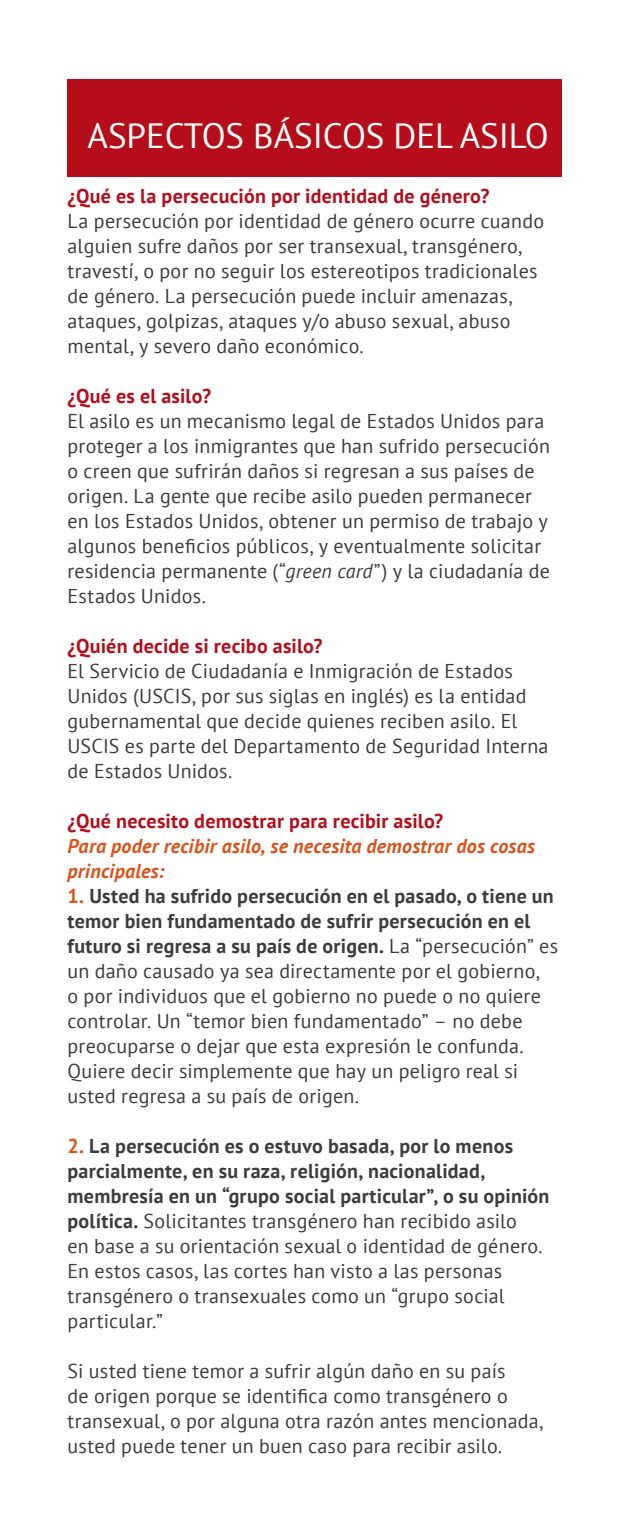
<style>
.page{position:relative;width:630px;height:1530px;background:#fff}
.page>*{position:absolute;margin:0;border:0;box-sizing:border-box;transform-origin:0 0}
.t1{font:35px "PT Sans";color:#fff}
.t2{font:20px/25px "PT Sans";letter-spacing:.015em;color:#3c3c3d}
.t3{font:700 20px "PT Sans";letter-spacing:.015em;color:#b50e1a}
.t4{font:italic 700 20px/25px "PT Sans";letter-spacing:.015em;color:#d9531c}
.s1{font-style:italic}
.s2{font-weight:700;color:#d9531c}
.s3{font-weight:700}
</style>
<div class="page">
<div style="left:68px;top:79px;width:494px;height:97px;background:#b50e1a"></div>
<h1 class="t1" style="left:88px;top:114px;width:463px">ASPECTOS BÁSICOS DEL ASILO</h1>
<p class="t3" style="left:68px;top:182px;width:423px">¿Qué es la persecución por identidad de género?</p>
<p class="t2" style="left:68px;top:208px;width:478px">La persecución por identidad de género ocurre cuando alguien sufre daños por ser transexual, transgénero, travestí, o por no seguir los estereotipos tradicionales de género. La persecución puede incluir amenazas, ataques, golpizas, ataques y/o abuso sexual, abuso mental, y severo daño económico.</p>
<p class="t3" style="left:68px;top:382px;width:145px">¿Qué es el asilo?</p>
<p class="t2" style="left:68px;top:408px;width:484px">El asilo es un mecanismo legal de Estados Unidos para proteger a los inmigrantes que han sufrido persecución o creen que sufrirán daños si regresan a sus países de origen. La gente que recibe asilo pueden permanecer en los Estados Unidos, obtener un permiso de trabajo y algunos beneficios públicos, y eventualmente solicitar residencia permanente (“<span class="s1">green card</span>”) y la ciudadanía de Estados Unidos.</p>
<p class="t3" style="left:68px;top:632px;width:257px">¿Quién decide si recibo asilo?</p>
<p class="t2" style="left:68px;top:658px;width:483px">El Servicio de Ciudadanía e Inmigración de Estados Unidos (USCIS, por sus siglas en inglés) es la entidad gubernamental que decide quienes reciben asilo. El USCIS es parte del Departamento de Seguridad Interna de Estados Unidos.</p>
<p class="t3" style="left:68px;top:807px;width:377px">¿Qué necesito demostrar para recibir asilo?</p>
<p class="t4" style="left:68px;top:833px;width:469px">Para poder recibir asilo, se necesita demostrar dos cosas principales:</p>
<p class="t2" style="left:68px;top:883px;width:492px"><span class="s2">1.</span> <span class="s3">Usted ha sufrido persecución en el pasado, o tiene un temor bien fundamentado de sufrir persecución en el futuro si regresa a su país de origen.</span> La “persecución” es un daño causado ya sea directamente por el gobierno,<br>o por individuos que el gobierno no puede o no quiere controlar. Un “temor bien fundamentado” – no debe preocuparse o dejar que esta expresión le confunda.<br>Quiere decir simplemente que hay un peligro real si usted regresa a su país de origen.</p>
<p class="t2" style="left:68px;top:1133px;width:484px"><span class="s2">2.</span> <span class="s3">La persecución es o estuvo basada, por lo menos parcialmente, en su raza, religión, nacionalidad, membresía en un “grupo social particular”, o su opinión política.</span> Solicitantes transgénero han recibido asilo<br>en base a su orientación sexual o identidad de género.<br>En estos casos, las cortes han visto a las personas transgénero o transexuales como un “grupo social particular.”</p>
<p class="t2" style="left:68px;top:1358px;width:477px">Si usted tiene temor a sufrir algún daño en su país<br>de origen porque se identifica como transgénero o transexual, o por alguna otra razón antes mencionada, usted puede tener un buen caso para recibir asilo.</p>
</div>
